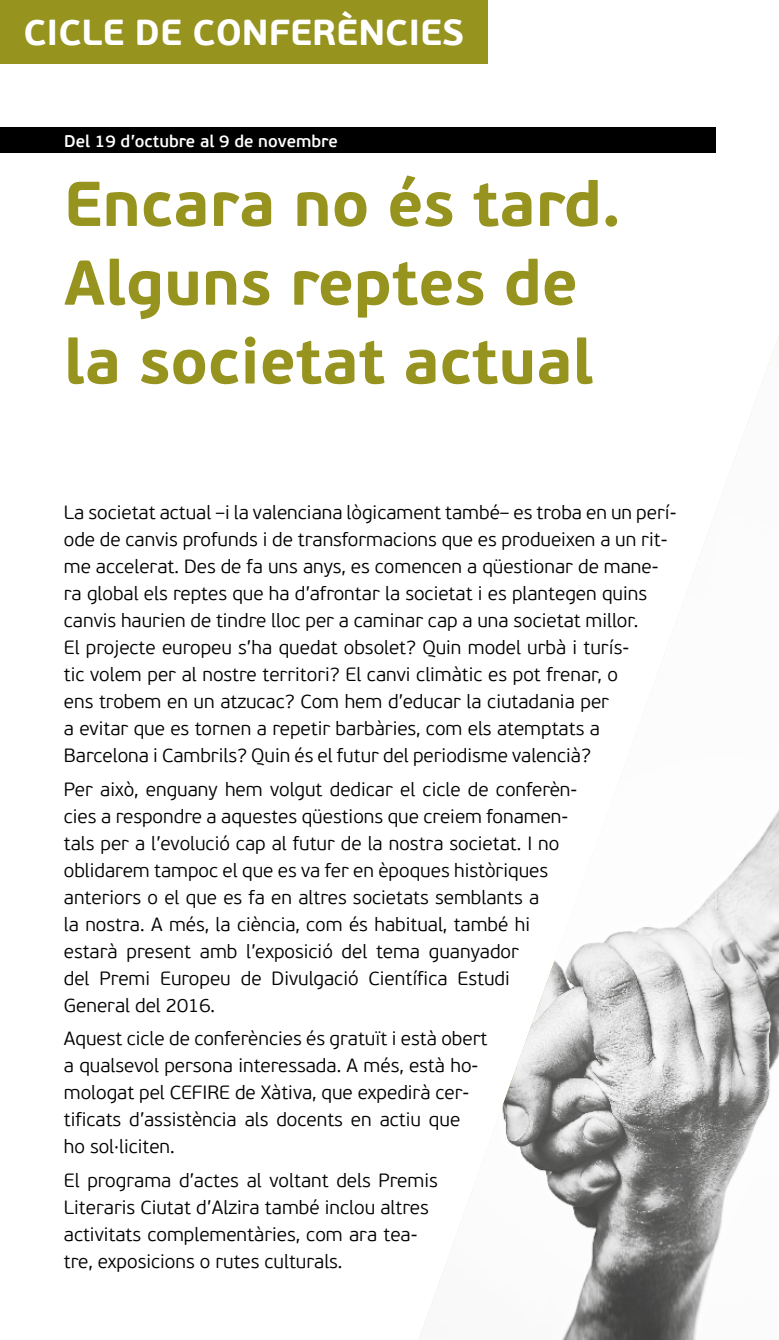
<style>
.page{position:relative;width:779px;height:1340px;background:#fff}
.page>*{position:absolute;margin:0;border:0;box-sizing:border-box;transform-origin:0 0}
.t1{font:700 63px/78.8px "PF Beau Sans Pro";color:#96931f}
.t2{font:700 36px "PF Beau Sans Pro";color:#fff}
.t3{font:300 19.12px/27px "PF Beau Sans Pro";color:#000}
.t4{font:600 16.88px "PF Beau Sans Pro";color:#fff}
</style>
<div class="page">
<img style="left:419px;top:338px;width:359px;height:1001px">
<div style="left:0;top:128px;width:714px;height:25px;background:#000"></div>
<div style="left:0;top:0;width:487px;height:64px;background:#96931f"></div>
<h2 class="t2" style="left:23px;top:11px;width:441px">CICLE DE CONFERÈNCIES</h2>
<p class="t4" style="left:64px;top:131px;width:275px">Del 19 d’octubre al 9 de novembre</p>
<h1 class="t1" style="left:64px;top:166px;width:558px">Encara no és tard.<br>Alguns reptes de la societat actual</h1>
<p class="t3" style="left:64px;top:499px;width:613px">La societat actual –i la valenciana lògicament també– es troba en un perí&shy;ode de canvis profunds i de transformacions que es produeixen a un rit&shy;me accelerat. Des de fa uns anys, es comencen a qüestionar de mane&shy;ra global els reptes que ha d’afrontar la societat i es plantegen quins canvis haurien de tindre lloc per a caminar cap a una societat millor.<br>El projecte europeu s’ha quedat obsolet? Quin model urbà i turís-<br>tic volem per al nostre territori? El canvi climàtic es pot frenar, o<br>ens trobem en un atzucac? Com hem d’educar la ciutadania per<br>a evitar que es tornen a repetir barbàries, com els atemptats a Barcelona i Cambrils? Quin és el futur del periodisme valencià?</p>
<p class="t3" style="left:64px;top:775px;width:514px">Per això, enguany hem volgut dedicar el cicle de conferèn&shy;cies a respondre a aquestes qüestions que creiem fonamen&shy;tals per a l’evolució cap al futur de la nostra societat. I no oblidarem tampoc el que es va fer en èpoques històriques anteriors o el que es fa en altres societats semblants a<br>la nostra. A més, la ciència, com és habitual, també hi estarà present amb l’exposició del tema guanyador<br>del Premi Europeu de Divulgació Científica Estudi General del 2016.</p>
<p class="t3" style="left:64px;top:1025px;width:425px">Aquest cicle de conferències és gratuït i està obert a qualsevol persona interessada. A més, està ho&shy;mologat pel CEFIRE de Xàtiva, que expedirà cer&shy;tificats d’assistència als docents en actiu que<br>ho sol·liciten.</p>
<p class="t3" style="left:64px;top:1166px;width:375px">El programa d’actes al voltant dels Premis Literaris Ciutat d’Alzira també inclou altres activitats complementàries, com ara tea&shy;tre, exposicions o rutes culturals.</p>
</div>
